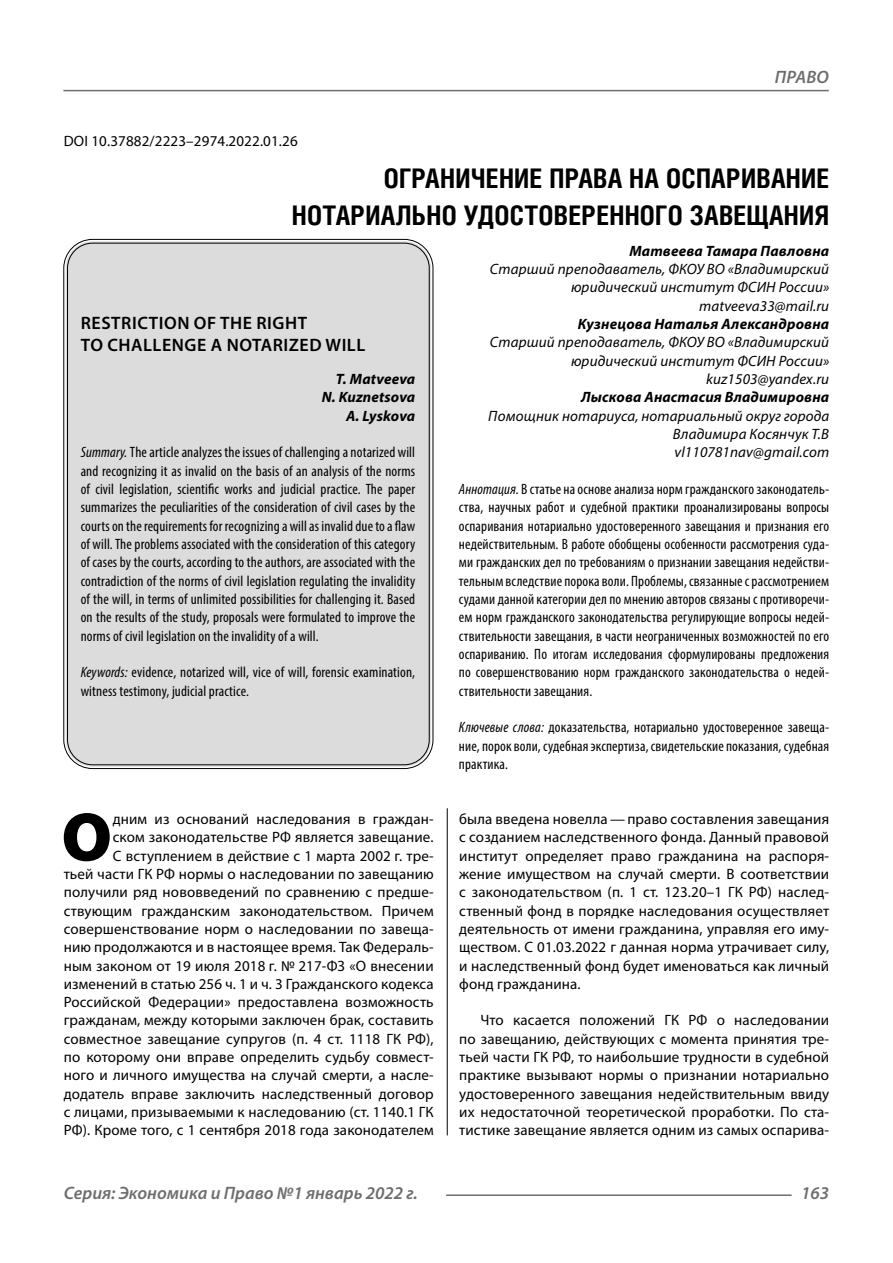
<style>
.page{position:relative;width:893px;height:1263px;background:#fff}
.page>*{position:absolute;margin:0;border:0;box-sizing:border-box;transform-origin:0 0}
.Bukvica{font:900 69.3px "Myriad Pro";color:#000}
.Header{font:700 27px/37.5px "Helios Cond C";letter-spacing:.01em;color:#000;text-align:right}
.Header-eng{font:600 18px/21.6px "Myriad Pro";letter-spacing:.03em;color:#000}
.t1{font:italic 600 18px "Myriad Pro";color:#6e6e6e}
.Bukvica-2{font:15px/18.3px "Myriad Pro";letter-spacing:.01em;color:#000;text-align:right}
.Annotation-rus{font:condensed 15px/18.3px "Myriad Pro";letter-spacing:.01em;color:#000;text-align:justify}
.Annotation-eng{font:condensed 15px/18.3px "Myriad Pro";letter-spacing:.01em;color:#000;text-align:justify}
.Normal{font:15px/18.3px "Myriad Pro";letter-spacing:.01em;color:#000;text-align:justify}
.Author-doc{font:italic 15px/18.3px "Myriad Pro";letter-spacing:.01em;color:#000;text-align:right}
.Author{font:italic 700 15px "Myriad Pro";letter-spacing:.01em;color:#000}
.Author-email{font:italic 15px "Myriad Pro";letter-spacing:.01em;color:#000}
.DOI{font:15px "Myriad Pro";letter-spacing:.01em;color:#000}
.Author-eng{font:italic 700 15px "Myriad Pro";letter-spacing:.01em;color:#000}
.s1{font-style:italic}
</style>
<div class="page">
<hr style="left:447px;top:805px;width:1px;height:330px;background:#000">
<div style="left:43px;top:787px;width:786px;height:21px;background:#fff"></div>
<div style="left:66px;top:241px;width:365px;height:526px;background:#dcdcdc;border-radius:27px"></div>
<hr style="left:63px;top:90px;width:766px;height:1px;background:#6e6e6e">
<hr style="left:446px;top:1194px;width:346px;height:2px;background:#6e6e6e">
<p class="t1" style="left:775px;top:66px;width:24px">Право</p>
<p class="DOI" style="left:64px;top:132px;width:235px">DOI 10.37882/2223–2974.2022.01.26</p>
<p class="Header" style="left:292px;top:159px;width:539px">ОГРАНИЧЕНИЕ ПРАВА НА ОСПАРИВАНИЕ<br>НОТАРИАЛЬНО УДОСТОВЕРЕННОГО ЗАВЕЩАНИЯ</p>
<p class="Author" style="left:629px;top:241px;width:201px">Матвеева Тамара Павловна</p>
<p class="Author-doc" style="left:490px;top:260px;width:341px">Старший преподаватель, ФКОУ ВО «Владимирский юридический институт ФСИН России»</p>
<p class="Author-email" style="left:699px;top:296px;width:132px">matveeva33@mail.ru</p>
<p class="Author" style="left:578px;top:314px;width:253px">Кузнецова Наталья Александровна</p>
<p class="Author-doc" style="left:490px;top:333px;width:341px">Старший преподаватель, ФКОУ ВО «Владимирский юридический институт ФСИН России»</p>
<p class="Author-email" style="left:706px;top:370px;width:124px">kuz1503@yandex.ru</p>
<p class="Author" style="left:581px;top:388px;width:249px">Лыскова Анастасия Владимировна</p>
<p class="Author-doc" style="left:488px;top:406px;width:342px">Помощник нотариуса, нотариальный округ города<br>Владимира Косянчук Т.В</p>
<p class="Author-email" style="left:674px;top:443px;width:156px">vl110781nav@gmail.com</p>
<p class="Annotation-rus" style="left:459px;top:480px;width:372px"><span class="s1">Аннотация.</span> В статье на основе анализа норм гражданского законодатель&shy;ства, научных работ и судебной практики проанализированы вопросы оспаривания нотариально удостоверенного завещания и признания его недействительным. В работе обобщены особенности рассмотрения суда&shy;ми гражданских дел по требованиям о признании завещания недействи&shy;тельным вследствие порока воли. Проблемы, связанные с рассмотрением судами данной категории дел по мнению авторов связаны с противоречи&shy;ем норм гражданского законодательства регулирующие вопросы недей&shy;ствительности завещания, в части неограниченных возможностей по его оспариванию. По итогам исследования сформулированы предложения по совершенствованию норм гражданского законодательства о недей&shy;ствительности завещания.</p>
<p class="Annotation-rus" style="left:459px;top:718px;width:372px"><span class="s1">Ключевые слова:</span> доказательства, нотариально удостоверенное завеща&shy;ние, порок воли, судебная экспертиза, свидетельские показания, судебная практика.</p>
<p class="Header-eng" style="left:81px;top:312px;width:286px">RESTRICTION OF THE RIGHT<br>TO CHALLENGE A NOTARIZED WILL</p>
<p class="Author-eng" style="left:336px;top:369px;width:81px">T. Matveeva</p>
<p class="Author-eng" style="left:322px;top:388px;width:95px">N. Kuznetsova</p>
<p class="Author-eng" style="left:346px;top:406px;width:71px">A. Lyskova</p>
<p class="Annotation-eng" style="left:81px;top:443px;width:336px"><span class="s1">Summary.</span> The article analyzes the issues of challenging a notarized will and recognizing it as invalid on the basis of an analysis of the norms of civil legislation, scientific works and judicial practice. The paper summarizes the peculiarities of the consideration of civil cases by the courts on the requirements for recognizing a will as invalid due to a flaw of will. The problems associated with the consideration of this category of cases by the courts, according to the authors, are associated with the contradiction of the norms of civil legislation regulating the invalidity of the will, in terms of unlimited possibilities for challenging it. Based on the results of the study, proposals were formulated to improve the norms of civil legislation on the invalidity of a will.</p>
<p class="Annotation-eng" style="left:81px;top:663px;width:336px"><span class="s1">Keywords:</span> evidence, notarized will, vice of will, forensic examination, witness testimony, judicial practice.</p>
<p class="Bukvica" style="left:61px;top:791px;width:52px">О</p>
<p class="Bukvica-2" style="left:64px;top:809px;width:371px">дним из оснований наследования в граждан-<br>ском законодательстве РФ является завещание.<br>С вступлением в действие с 1 марта 2002 г. тре-<br>тьей части ГК РФ нормы о наследовании по завещанию получили ряд нововведений по сравнению с предше&shy;ствующим гражданским законодательством. Причем совершенствование норм о наследовании по завеща&shy;нию продолжаются и в настоящее время. Так Федераль&shy;ным законом от 19 июля 2018 г. № 217-ФЗ «О внесении изменений в статью 256 ч. 1 и ч. 3 Гражданского кодекса Российской Федерации» предоставлена возможность гражданам, между которыми заключен брак, составить совместное завещание супругов (п. 4 ст. 1118 ГК РФ), по которому они вправе определить судьбу совмест&shy;ного и личного имущества на случай смерти, а насле&shy;додатель вправе заключить наследственный договор с лицами, призываемыми к наследованию (ст. 1140.1 ГК РФ). Кроме того, с 1 сентября 2018 года законодателем</p>
<p class="Bukvica-2" style="left:459px;top:809px;width:371px;text-align:justify">была введена новелла—право составления завещания с созданием наследственного фонда. Данный правовой институт определяет право гражданина на распоря&shy;жение имуществом на случай смерти. В соответствии с законодательством (п. 1 ст. 123.20–1 ГК РФ) наслед&shy;ственный фонд в порядке наследования осуществляет деятельность от имени гражданина, управляя его иму&shy;ществом. С 01.03.2022 г данная норма утрачивает силу, и наследственный фонд будет именоваться как личный фонд гражданина.</p>
<p class="Normal" style="left:459px;top:1011px;width:371px;text-indent:21px">Что касается положений ГК РФ о наследовании по завещанию, действующих с момента принятия тре&shy;тьей части ГК РФ, то наибольшие трудности в судебной практике вызывают нормы о признании нотариально удостоверенного завещания недействительным ввиду их недостаточной теоретической проработки. По ста&shy;тистике завещание является одним из самых оспарива-</p>
<p class="t1" style="left:64px;top:1182px;width:356px">Серия: Экономика и Право №1 январь 2022 г.</p>
<p class="t1" style="left:801px;top:1182px;width:30px">163</p>
</div>
